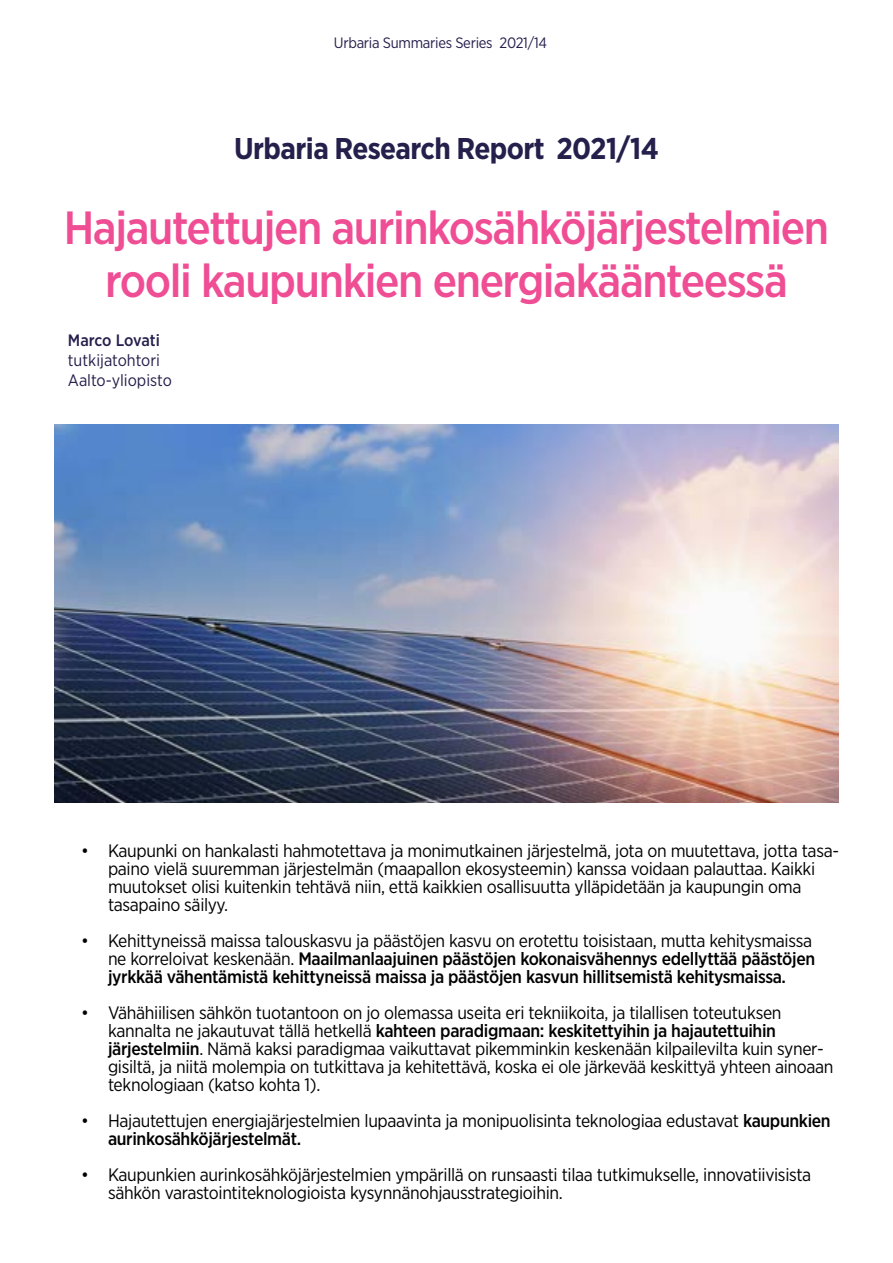
<style>
.page{position:relative;width:893px;height:1263px;background:#fff}
.page>*{position:absolute;margin:0;border:0;box-sizing:border-box;transform-origin:0 0}
.t1{font:500 46.5px/52.5px "Gotham Narrow";letter-spacing:-.03em;color:#ef4d94;text-align:center}
.t2{font:700 30px "Gotham Narrow";letter-spacing:-.02em;color:#251f4c}
.t3{font:18px/18px "Gotham Narrow";letter-spacing:-.02em;color:#000}
.t4{font:500 18px/18px "Gotham Narrow";letter-spacing:-.02em;color:#000}
.t5{font:16.5px/19.8px "Gotham Narrow";color:#251f4c}
.t6{font:500 16.5px "Gotham Narrow";letter-spacing:-.01em;color:#251f4c}
.t7{font:15px "Gotham Narrow";letter-spacing:-.02em;color:#251f4c}
.s1{font-weight:400}
.s2{font-weight:500}
</style>
<div class="page">
<img style="left:54px;top:424px;width:785px;height:378px">
<p class="t7" style="left:334px;top:34px;width:215px">Urbaria Summaries Series 2021/14</p>
<h2 class="t2" style="left:234px;top:129px;width:426px">Urbaria Research Report 2021/14</h2>
<h1 class="t1" style="left:64px;top:201px;width:767px">Hajautettujen aurinkosähköjärjestelmien rooli kaupunkien energiakäänteessä</h1>
<p class="t6" style="left:68px;top:330px;width:93px">Marco Lovati</p>
<p class="t5" style="left:68px;top:350px;width:105px">tutkijatohtori<br>Aalto-yliopisto</p>
<p class="t3" style="left:108px;top:841px;width:732px;text-indent:-27px">• Kaupunki on hankalasti hahmotettava ja monimutkainen järjestelmä, jota on muutettava, jotta tasa&shy;paino vielä suuremman järjestelmän (maapallon ekosysteemin) kanssa voidaan palauttaa. Kaikki muutokset olisi kuitenkin tehtävä niin, että kaikkien osallisuutta ylläpidetään ja kaupungin oma tasapaino säilyy.</p>
<p class="t4" style="left:108px;top:931px;width:709px;text-indent:-27px"><span class="s1">• Kehittyneissä maissa talouskasvu ja päästöjen kasvu on erotettu toisistaan, mutta kehitysmaissa ne korreloivat keskenään.</span> Maailmanlaajuinen päästöjen kokonaisvähennys edellyttää päästöjen jyrkkää vähentämistä kehittyneissä maissa ja päästöjen kasvun hillitsemistä kehitysmaissa.</p>
<p class="t3" style="left:108px;top:1003px;width:727px;text-indent:-27px">• Vähähiilisen sähkön tuotantoon on jo olemassa useita eri tekniikoita, ja tilallisen toteutuksen kannalta ne jakautuvat tällä hetkellä <span class="s2">kahteen paradigmaan: keskitettyihin ja hajautettuihin järjestelmiin</span>. Nämä kaksi paradigmaa vaikuttavat pikemminkin keskenään kilpailevilta kuin syner&shy;gisiltä, ja niitä molempia on tutkittava ja kehitettävä, koska ei ole järkevää keskittyä yhteen ainoaan teknologiaan (katso kohta 1).</p>
<p class="t3" style="left:108px;top:1111px;width:724px;text-indent:-27px">• Hajautettujen energiajärjestelmien lupaavinta ja monipuolisinta teknologiaa edustavat <span class="s2">kaupunkien aurinkosähköjärjestelmät.</span></p>
<p class="t3" style="left:108px;top:1165px;width:705px;text-indent:-27px">• Kaupunkien aurinkosähköjärjestelmien ympärillä on runsaasti tilaa tutkimukselle, innovatiivisista sähkön varastointiteknologioista kysynnänohjausstrategioihin.</p>
</div>
